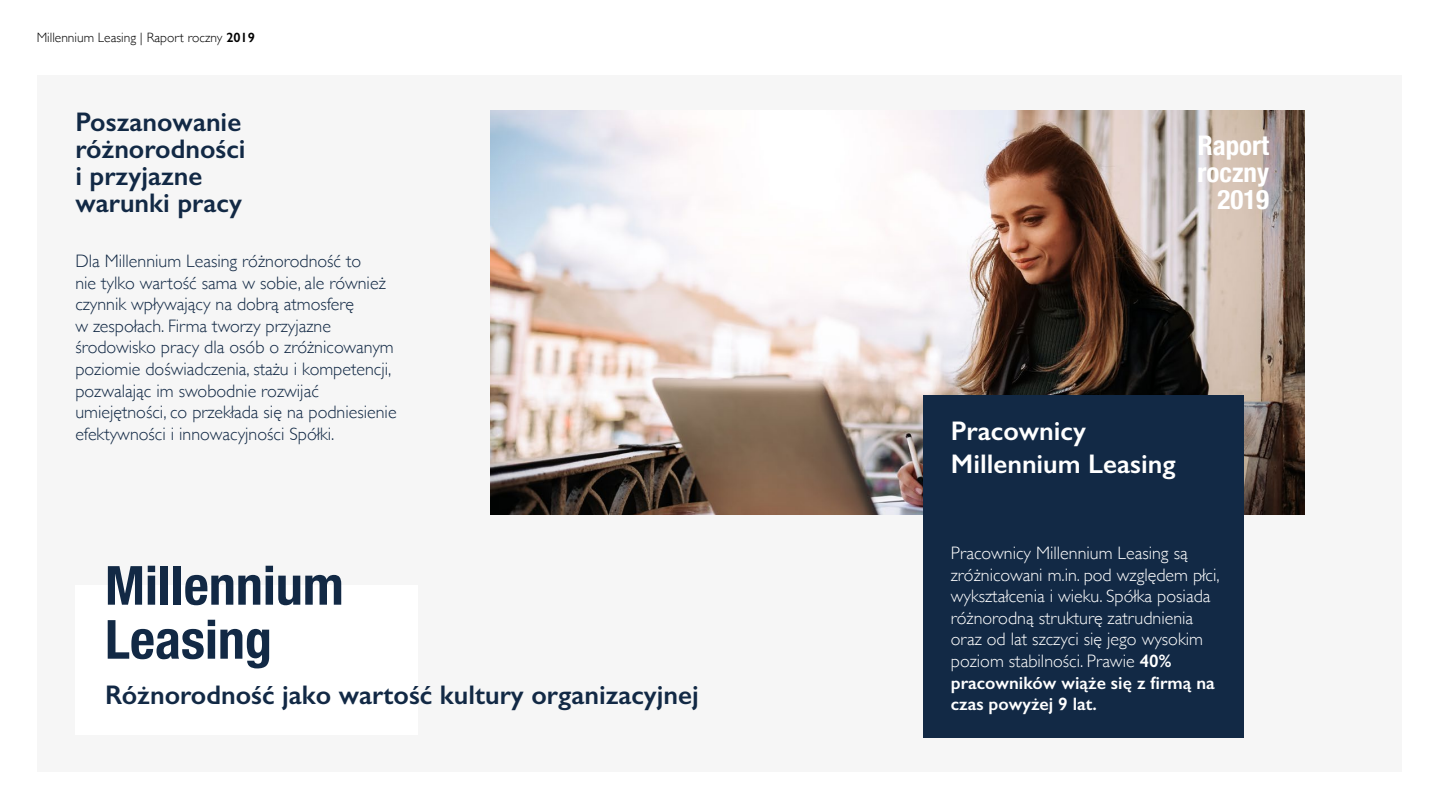
<style>
.page{position:relative;width:1440px;height:810px;background:#fff}
.page>*{position:absolute;margin:0;border:0;box-sizing:border-box;transform-origin:0 0}
.t1{font:700 condensed 54px/54px "Helvetica Neue";color:#122945}
.t2{font:600 27px/27px "Gill Sans";color:#122945}
.t3{font:600 27px/32.4px "Gill Sans";color:#fff}
.t4{font:700 condensed 27px/27px "Helvetica Neue";color:#fff;text-align:right}
.t5{font:300 18px/21.6px "Gill Sans";color:#122945}
.t6{font:300 18px/21.6px "Gill Sans";color:#fff}
.t7{font:300 13.5px "Gill Sans";color:#000}
.s1{font-weight:600}
</style>
<div class="page">
<div style="left:38px;top:75px;width:1364px;height:697px;background:#f6f6f6"></div>
<img style="left:490px;top:111px;width:815px;height:404px">
<div style="left:75px;top:585px;width:343px;height:150px;background:#fff"></div>
<div style="left:923px;top:396px;width:321px;height:342px;background:#122945"></div>
<p class="t7" style="left:37px;top:27px;width:220px">Millennium Leasing | Raport roczny <span class="s1">2019</span></p>
<h2 class="t2" style="left:75px;top:108px;width:172px">Poszanowanie różnorodności i przyjazne warunki pracy</h2>
<p class="t5" style="left:75px;top:250px;width:323px">Dla Millennium Leasing różnorodność to<br>nie tylko wartość sama w sobie, ale również czynnik wpływający na dobrą atmosferę<br>w zespołach. Firma tworzy przyjazne środowisko pracy dla osób o zróżnicowanym poziomie doświadczenia, stażu i kompetencji, pozwalając im swobodnie rozwijać umiejętności, co przekłada się na podniesienie efektywności i innowacyjności Spółki.</p>
<h1 class="t1" style="left:105px;top:555px;width:240px">Millennium<br>Leasing</h1>
<h2 class="t2" style="left:105px;top:681px;width:595px">Różnorodność jako wartość kultury organizacyjnej</h2>
<h2 class="t4" style="left:1198px;top:130px;width:73px">Raport roczny<br>2019</h2>
<h2 class="t3" style="left:951px;top:415px;width:226px">Pracownicy<br>Millennium Leasing</h2>
<p class="t6" style="left:951px;top:541px;width:270px">Pracownicy Millennium Leasing są zróżnicowani m.in. pod względem płci, wykształcenia i wieku. Spółka posiada różnorodną strukturę zatrudnienia oraz od lat szczyci się jego wysokim poziom stabilności. Prawie <span class="s1">40% pracowników wiąże się z firmą na czas powyżej 9 lat.</span></p>
</div>
